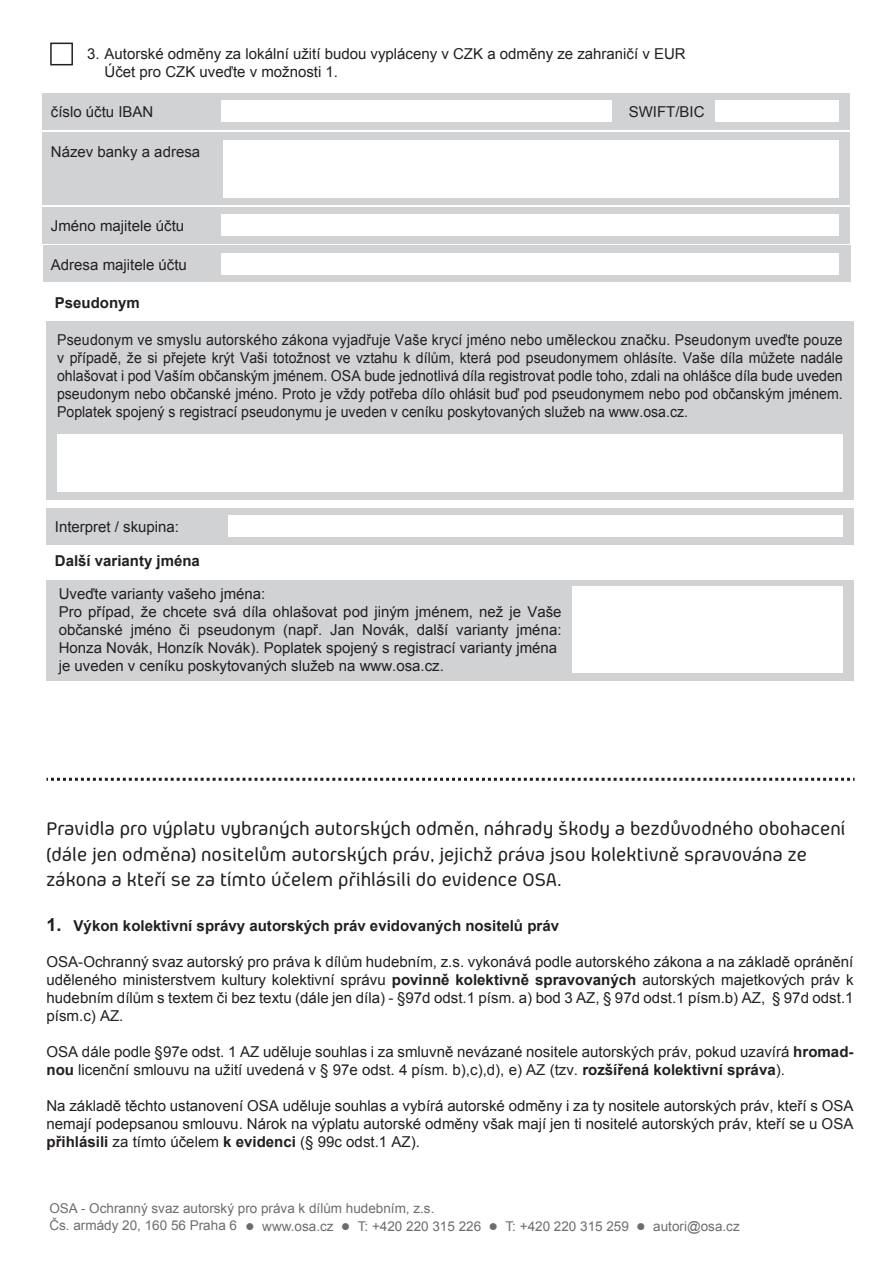
<style>
.page{position:relative;width:893px;height:1263px;background:#fff}
.page>*{position:absolute;margin:0;border:0;box-sizing:border-box;transform-origin:0 0}
.t1{font:500 21px/25.2px "Aeroportal";color:#231f20}
.t2{font:15px/18px "Arial";color:#231f20}
.t3{font:15px/18px "Arial";color:#231f20;text-align:justify;scale:.94 1}
.t4{font:700 15px "Arial";color:#231f20}
.t5{font:13.5px/18px "Arial";color:#6c6d70}
.s1{font-size:18px}
.s2{font-weight:700}
</style>
<div class="page">
<div style="left:50px;top:43px;width:23px;height:22px;border:2px solid #231f20"></div>
<div style="left:42px;top:133px;width:808px;height:72px;background:#d1d2d4"></div>
<div style="left:223px;top:140px;width:615px;height:57px;background:#fff"></div>
<div style="left:42px;top:93px;width:808px;height:36px;background:#d1d2d4"></div>
<div style="left:42px;top:207px;width:808px;height:36px;background:#d1d2d4"></div>
<div style="left:43px;top:246px;width:807px;height:36px;background:#d1d2d4"></div>
<div style="left:221px;top:101px;width:391px;height:21px;background:#fff"></div>
<div style="left:221px;top:253px;width:617px;height:21px;background:#fff"></div>
<div style="left:221px;top:214px;width:617px;height:22px;background:#fff"></div>
<div style="left:715px;top:101px;width:123px;height:21px;background:#fff"></div>
<div style="left:46px;top:508px;width:808px;height:36px;background:#d1d2d4"></div>
<div style="left:228px;top:516px;width:614px;height:21px;background:#fff"></div>
<div style="left:46px;top:580px;width:808px;height:101px;background:#d1d2d4"></div>
<div style="left:573px;top:587px;width:270px;height:86px;background:#fff"></div>
<div style="left:46px;top:321px;width:808px;height:178px;background:#d1d2d4"></div>
<div style="left:58px;top:434px;width:785px;height:58px;background:#fff"></div>
<svg style="left:46px;top:778px;width:809px;height:3px"></svg>
<p class="t2" style="left:105px;top:45px;width:583px;text-indent:-18px">3. Autorské odměny za lokální užití budou vypláceny v CZK a odměny ze zahraničí v EUR<br>Účet pro CZK uveďte v možnosti 1.</p>
<p class="t2" style="left:51px;top:103px;width:104px">číslo účtu IBAN</p>
<p class="t2" style="left:51px;top:142px;width:151px">Název banky a adresa</p>
<p class="t2" style="left:51px;top:217px;width:135px">Jméno majitele účtu</p>
<p class="t2" style="left:51px;top:255px;width:137px">Adresa majitele účtu</p>
<p class="t2" style="left:629px;top:102px;width:77px">SWIFT/BIC</p>
<p class="t4" style="left:55px;top:293px;width:87px">Pseudonym</p>
<p class="t3" style="left:57px;top:331px;width:837px">Pseudonym ve smyslu autorského zákona vyjadřuje Vaše krycí jméno nebo uměleckou značku. Pseudonym uveďte pouze v případě, že si přejete krýt Vaši totožnost ve vztahu k dílům, která pod pseudonymem ohlásíte. Vaše díla můžete nadále ohlašovat i pod Vaším občanským jménem. OSA bude jednotlivá díla registrovat podle toho, zdali na ohlášce díla bude uveden pseudonym nebo občanské jméno. Proto je vždy potřeba dílo ohlásit buď pod pseudonymem nebo pod občanským jménem.<br>Poplatek spojený s registrací pseudonymu je uveden v ceníku poskytovaných služeb na www.osa.cz.</p>
<p class="t2" style="left:55px;top:518px;width:126px">Interpret / skupina:</p>
<p class="t4" style="left:55px;top:551px;width:147px">Další varianty jména</p>
<p class="t2" style="left:59px;top:585px;width:504px">Uveďte varianty vašeho jména:<br>Pro případ, že chcete svá díla ohlašovat pod jiným jménem, než je Vaše občanské jméno či pseudonym (např. Jan Novák, další varianty jména:<br>Honza Novák, Honzík Novák). Poplatek spojený s registrací varianty jména je uveden v ceníku poskytovaných služeb na www.osa.cz.</p>
<p class="t1" style="left:46px;top:816px;width:801px">Pravidla pro výplatu vybraných autorských odměn, náhrady škody a bezdůvodného obohacení (dále jen odměna) nositelům autorských práv, jejichž práva jsou kolektivně spravována ze zákona a kteří se za tímto účelem přihlásili do evidence OSA.</p>
<p class="t4" style="left:46px;top:915px;width:514px"><span class="s1">1.</span> Výkon kolektivní správy autorských práv evidovaných nositelů práv</p>
<p class="t2" style="left:46px;top:952px;width:808px;text-align:justify">OSA-Ochranný svaz autorský pro práva k dílům hudebním, z.s. vykonává podle autorského zákona a na základě opránění uděleného ministerstvem kultury kolektivní správu <span class="s2">povinně kolektivně spravovaných</span> autorských majetkových práv k hudebním dílům s textem či bez textu (dále jen díla) - §97d odst.1 písm. a) bod 3 AZ, § 97d odst.1 písm.b) AZ, § 97d odst.1 písm.c) AZ.</p>
<p class="t2" style="left:46px;top:1042px;width:809px">OSA dále podle §97e odst. 1 AZ uděluje souhlas i za smluvně nevázané nositele autorských práv, pokud uzavírá <span class="s2">hromad&shy;nou</span> licenční smlouvu na užití uvedená v § 97e odst. 4 písm. b),c),d), e) AZ (tzv. <span class="s2">rozšířená kolektivní správa</span>).</p>
<p class="t2" style="left:46px;top:1096px;width:809px;text-align:justify">Na základě těchto ustanovení OSA uděluje souhlas a vybírá autorské odměny i za ty nositele autorských práv, kteří s OSA nemají podepsanou smlouvu. Nárok na výplatu autorské odměny však mají jen ti nositelé autorských práv, kteří se u OSA <span class="s2">přihlásili</span> za tímto účelem <span class="s2">k evidenci</span> (§ 99c odst.1 AZ).</p>
<p class="t5" style="left:49px;top:1199px;width:692px">OSA - Ochranný svaz autorský pro práva k dílům hudebním, z.s.<br>Čs. armády 20, 160 56 Praha 6 ● www.osa.cz ● T: +420 220 315 226 ● T: +420 220 315 259 ● autori@osa.cz</p>
</div>
